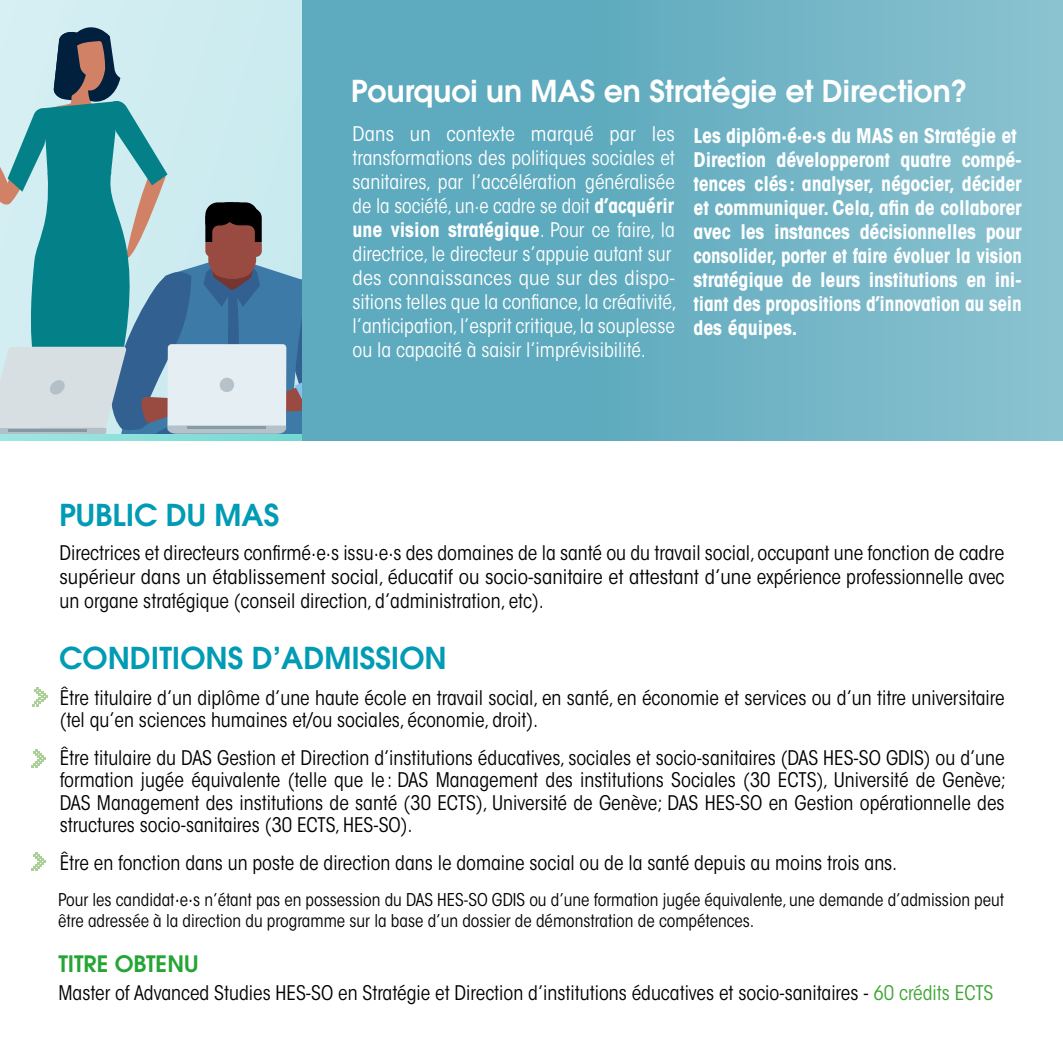
<style>
.page{position:relative;width:1063px;height:1063px;background:#fff}
.page>*{position:absolute;margin:0;border:0;box-sizing:border-box;transform-origin:0 0}
.t1{font:600 30px "ITC Avant Garde Std";color:#fff}
.t2{font:600 30px "ITC Avant Garde Std";color:#009bb4}
.t3{font:600 22.5px "ITC Avant Garde Std";color:#25a534}
.t4{font:condensed 20px/22.5px "ITC Avant Garde Std";color:#000;text-align:justify}
.t5{font:condensed 20px/24px "ITC Avant Garde Std";color:#fff;scale:1.04 1}
.t6{font:700 condensed 20px/24px "ITC Avant Garde Std";letter-spacing:-.01em;color:#fff}
.t7{font:condensed 17.5px/21px "ITC Avant Garde Std";color:#000}
.s1{font-weight:700}
.s2{font-size:20px}
.s3{color:#3ca432}
</style>
<div class="page">
<svg style="left:0;top:17px;width:303px;height:417px"></svg>
<svg style="left:0;top:434px;width:303px;height:7px"></svg>
<div style="left:303px;top:0;width:760px;height:441px;background:linear-gradient(to right,#53a4ba,#86bfce)"></div>
<svg style="left:32px;top:749px;width:14px;height:18px"></svg>
<svg style="left:33px;top:688px;width:14px;height:18px"></svg>
<svg style="left:32px;top:852px;width:14px;height:18px"></svg>
<h1 class="t2" style="left:59px;top:496px;width:222px">PUBLIC DU MAS</h1>
<h1 class="t1" style="left:351px;top:72px;width:618px">Pourquoi un MAS en Stratégie et Direction?</h1>
<p class="t5" style="left:353px;top:122px;width:313px">Dans un contexte marqué par les transformations des politiques sociales et sanitaires, par l’accélération généralisée de la société, un·e cadre se doit <span class="s1">d’acquérir une vision stratégique</span>. Pour ce faire, la directrice, le directeur s’appuie autant sur des connaissances que sur des dispo&shy;sitions telles que la confiance, la créativité, l’anticipation, l’esprit critique, la souplesse ou la capacité à saisir l’imprévisibilité.</p>
<p class="t6" style="left:694px;top:124px;width:330px">Les diplôm·é·e·s du MAS en Stratégie et Direction développeront quatre compé&shy;tences clés: analyser, négocier, décider et communiquer. Cela, afin de collaborer avec les instances décisionnelles pour consolider, porter et faire évoluer la vision stratégique de leurs institutions en ini&shy;tiant des propositions d’innovation au sein des équipes.</p>
<p class="t4" style="left:60px;top:541px;width:947px;line-height:24px">Directrices et directeurs confirmé·e·s issu·e·s des domaines de la santé ou du travail social, occupant une fonction de cadre supérieur dans un établissement social, éducatif ou socio-sanitaire et attestant d’une expérience professionnelle avec un organe stratégique (conseil direction, d’administration, etc).</p>
<h1 class="t2" style="left:59px;top:638px;width:389px">CONDITIONS D’ADMISSION</h1>
<p class="t4" style="left:60px;top:686px;width:947px">Être titulaire d’un diplôme d’une haute école en travail social, en santé, en économie et services ou d’un titre universitaire (tel qu’en sciences humaines et/ou sociales, économie, droit).</p>
<p class="t4" style="left:60px;top:746px;width:948px">Être titulaire du DAS Gestion et Direction d’institutions éducatives, sociales et socio-sanitaires (DAS HES-SO GDIS) ou d’une formation jugée équivalente (telle que le : DAS Management des institutions Sociales (30 ECTS), Université de Genève; DAS Management des institutions de santé (30 ECTS), Université de Genève; DAS HES-SO en Gestion opérationnelle des structures socio-sanitaires (30 ECTS, HES-SO).</p>
<p class="t4" style="left:60px;top:851px;width:839px">Être en fonction dans un poste de direction dans le domaine social ou de la santé depuis au moins trois ans.</p>
<p class="t7" style="left:58px;top:889px;width:948px">Pour les candidat<span class="s2">·</span>e<span class="s2">·</span>s n’étant pas en possession du DAS HES-SO GDIS ou d’une formation jugée équivalente, une demande d’admission peut être adressée à la direction du programme sur la base d’un dossier de démonstration de compétences.</p>
<p class="t3" style="left:58px;top:949px;width:141px">TITRE OBTENU</p>
<p class="t4" style="left:58px;top:981px;width:937px">Master of Advanced Studies HES-SO en Stratégie et Direction d’institutions éducatives et socio-sanitaires - <span class="s3">60 crédits ECTS</span></p>
</div>
